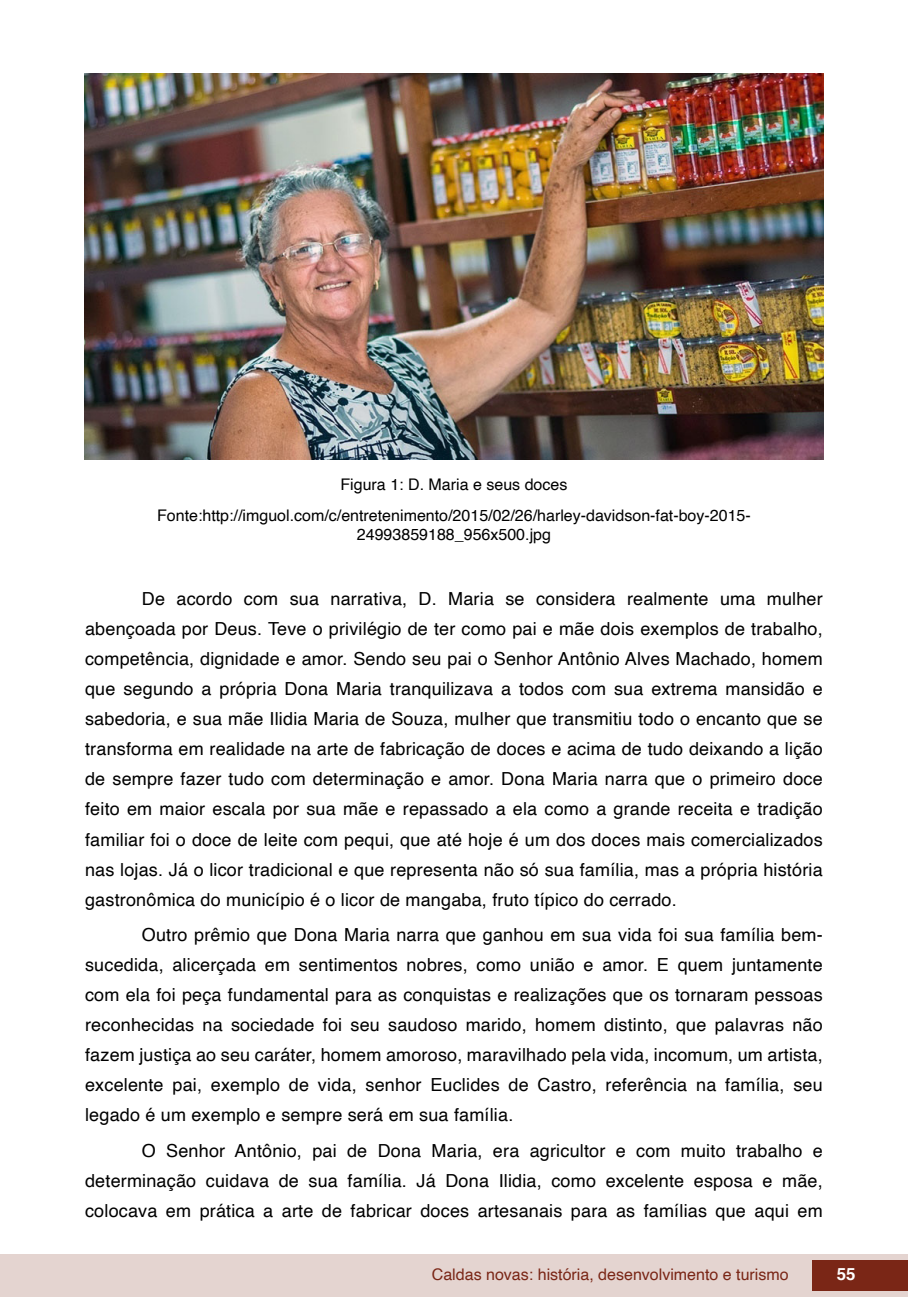
<style>
.page{position:relative;width:908px;height:1304px;background:#fff}
.page>*{position:absolute;margin:0;border:0;box-sizing:border-box;transform-origin:0 0}
.txt{font:18px/30px "Helvetica";letter-spacing:.01em;color:#000;text-align:justify}
.t1{font:700 16.8px "Helvetica";color:#fff}
.imagens_graf_tab{font:16px/19.2px "Helvetica";color:#000;text-align:center}
.t2{font:16px "Helvetica";color:#7a2616}
</style>
<div class="page">
<div style="left:0;top:1254px;width:906px;height:43px;background:#e4d4d0"></div>
<div style="left:812px;top:1261px;width:95px;height:30px;background:#7a2616"></div>
<img style="left:85px;top:74px;width:737px;height:385px">
<p class="imagens_graf_tab" style="left:340px;top:475px;width:228px">Figura 1: D. Maria e seus doces</p>
<p class="imagens_graf_tab" style="left:157px;top:506px;width:595px">Fonte:http://imguol.com/c/entretenimento/2015/02/26/harley-davidson-fat-boy-2015-<br>24993859188_956x500.jpg</p>
<p class="txt" style="left:85px;top:585px;width:738px;text-indent:57px">De acordo com sua narrativa, D. Maria se considera realmente uma mulher abençoada por Deus. Teve o privilégio de ter como pai e mãe dois exemplos de trabalho, competência, dignidade e amor. Sendo seu pai o Senhor Antônio Alves Machado, homem que segundo a própria Dona Maria tranquilizava a todos com sua extrema mansidão e sabedoria, e sua mãe Ilidia Maria de Souza, mulher que transmitiu todo o encanto que se transforma em realidade na arte de fabricação de doces e acima de tudo deixando a lição de sempre fazer tudo com determinação e amor. Dona Maria narra que o primeiro doce feito em maior escala por sua mãe e repassado a ela como a grande receita e tradição familiar foi o doce de leite com pequi, que até hoje é um dos doces mais comercializados nas lojas. Já o licor tradicional e que representa não só sua família, mas a própria história gastronômica do município é o licor de mangaba, fruto típico do cerrado.</p>
<p class="txt" style="left:85px;top:920px;width:738px;text-indent:57px">Outro prêmio que Dona Maria narra que ganhou em sua vida foi sua família bem&shy;sucedida, alicerçada em sentimentos nobres, como união e amor. E quem juntamente com ela foi peça fundamental para as conquistas e realizações que os tornaram pessoas reconhecidas na sociedade foi seu saudoso marido, homem distinto, que palavras não fazem justiça ao seu caráter, homem amoroso, maravilhado pela vida, incomum, um artista, excelente pai, exemplo de vida, senhor Euclides de Castro, referência na família, seu legado é um exemplo e sempre será em sua família.</p>
<p class="txt" style="left:85px;top:1136px;width:738px;text-indent:57px">O Senhor Antônio, pai de Dona Maria, era agricultor e com muito trabalho e determinação cuidava de sua família. Já Dona Ilidia, como excelente esposa e mãe, colocava em prática a arte de fabricar doces artesanais para as famílias que aqui em</p>
<p class="t2" style="left:431px;top:1262px;width:358px">Caldas novas: história, desenvolvimento e turismo</p>
<p class="t1" style="left:836px;top:1261px;width:20px">55</p>
</div>
